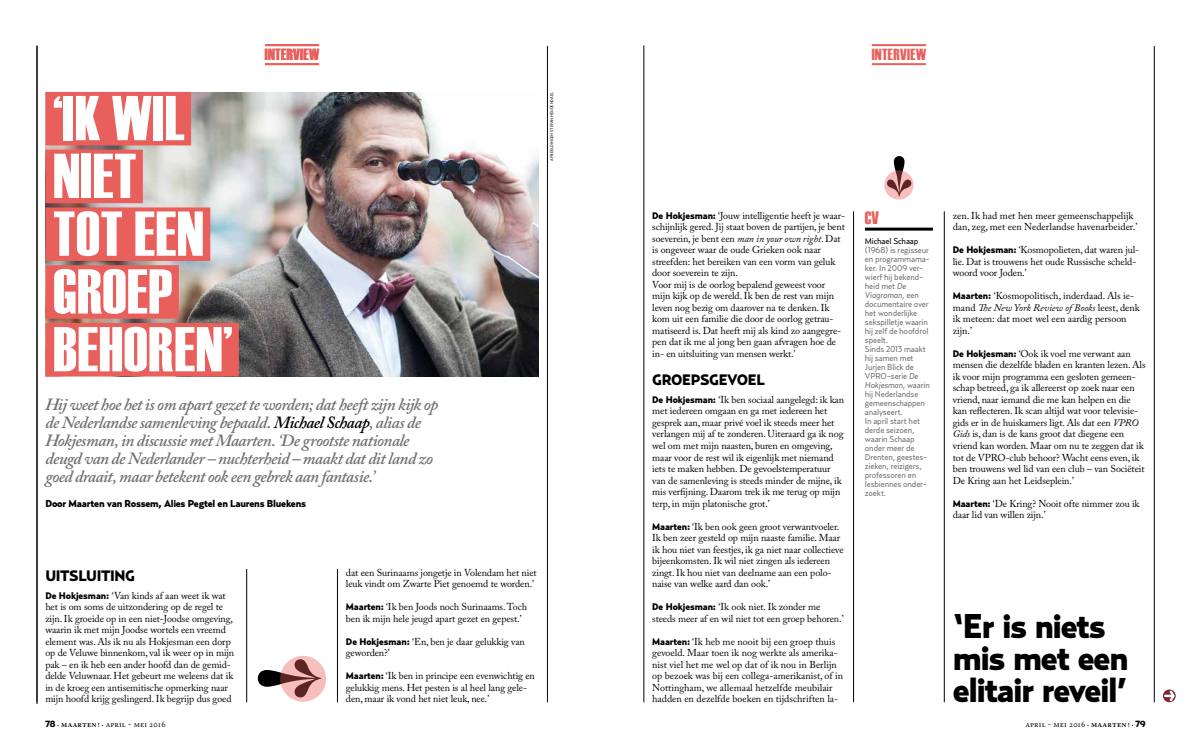
<style>
.page{position:relative;width:1191px;height:752px;background:#fff}
.page>*{position:absolute;margin:0;border:0;box-sizing:border-box;transform-origin:0 0}
.t1{font:63.2px/57.7px "Haettenschweiler";letter-spacing:.01em;color:#fff}
.t2{font:900 34px/32px "Relay";letter-spacing:-.04em;color:#000}
.t3{font:18px "Haettenschweiler";color:#e95f5c}
.t4{font:italic 600 17px/18px "Adobe Caslon Pro";letter-spacing:-.03em;color:#707172}
.t5{font:16px "Haettenschweiler";letter-spacing:.02em;color:#e95f5c}
.t6{font:900 15px "Relay";letter-spacing:-.025em;color:#000}
.t7{font:10px/11.5px "Adobe Caslon Pro";letter-spacing:-.01em;color:#000}
.t8{font:900 10px "Relay";letter-spacing:-.025em;color:#000}
.t9{font:8.5px/9px "Relay";letter-spacing:-.02em;color:#707172}
.t10{font:8.5px "Adobe Caslon Pro";letter-spacing:.005em;color:#000}
.t11{font:8.5px "Relay";letter-spacing:-.02em;color:#000}
.t12{font:4px "Relay";letter-spacing:-.005em;color:#000}
.s1{color:#000}
.s2{font-family:"Relay";font-weight:900;font-size:9.5px}
.s3{font-family:"Relay";font-weight:900;font-size:9px}
.s4{font-weight:600}
.s5{font-style:italic}
</style>
<div class="page">
<hr style="left:1154px;top:46px;width:1px;height:655px;background:#000">
<hr style="left:643px;top:45px;width:1px;height:657px;background:#000">
<hr style="left:853px;top:211px;width:1px;height:490px;background:#000">
<hr style="left:944px;top:211px;width:1px;height:490px;background:#000">
<hr style="left:37px;top:46px;width:1px;height:657px;background:#000">
<hr style="left:246px;top:568px;width:1px;height:134px;background:#000">
<hr style="left:337px;top:568px;width:1px;height:134px;background:#000">
<hr style="left:547px;top:46px;width:1px;height:655px;background:#000">
<hr style="left:37px;top:45px;width:1px;height:657px;background:#000">
<svg style="left:280px;top:655px;width:46px;height:46px"></svg>
<svg style="left:887px;top:156px;width:24px;height:40px"></svg>
<svg style="left:884px;top:170px;width:29px;height:29px"></svg>
<svg style="left:1163px;top:689px;width:12px;height:12px"></svg>
<img style="left:45px;top:92px;width:494px;height:284px">
<hr style="left:872px;top:44px;width:54px;height:2px;background:#e95f5c">
<hr style="left:872px;top:63px;width:54px;height:2px;background:#e95f5c">
<div style="left:45px;top:92px;width:146px;height:53px;background:#e95f5c"></div>
<div style="left:45px;top:150px;width:98px;height:53px;background:#e95f5c"></div>
<div style="left:45px;top:207px;width:165px;height:54px;background:#e95f5c"></div>
<div style="left:45px;top:265px;width:134px;height:53px;background:#e95f5c"></div>
<div style="left:45px;top:323px;width:194px;height:53px;background:#e95f5c"></div>
<hr style="left:265px;top:44px;width:54px;height:2px;background:#e95f5c">
<hr style="left:265px;top:63px;width:54px;height:2px;background:#e95f5c">
<hr style="left:865px;top:227px;width:68px;height:3px;background:#000">
<svg style="left:280px;top:659px;width:41px;height:38px;background:#f6c4c4"></svg>
<h1 class="t1" style="left:53px;top:89px;width:181px">‘IK WIL<br>NIET<br>TOT EEN<br>GROEP<br>BEHOREN’</h1>
<h3 class="t5" style="left:265px;top:44px;width:56px">INTERVIEW</h3>
<p class="t4" style="left:45px;top:394px;width:394px">Hij weet hoe het is om apart gezet te worden; dat heeft zijn kijk op de Nederlandse samenleving bepaald. <span class="s1">Michael Schaap</span>, alias de Hokjesman, in discussie met Maarten. ‘De grootste nationale deugd van de Nederlander – nuchterheid – maakt dat dit land zo goed draait, maar betekent ook een gebrek aan fantasie.’</p>
<p class="t8" style="left:45px;top:497px;width:262px">Door Maarten van Rossem, Alies Pegtel en Laurens Bluekens</p>
<p class="t12" style="left:549px;top:161px;width:70px;rotate:-90deg">AFBEELDINGEN STEFAN HEIJDENDAEL</p>
<h3 class="t6" style="left:45px;top:566px;width:91px">UITSLUITING</h3>
<p class="t7" style="left:45px;top:589px;width:190px"><span class="s2">De Hokjesman:</span> ‘Van kinds af aan weet ik wat het is om soms de uitzondering op de regel te zijn. Ik groeide op in een niet-Joodse omgeving, waarin ik met mijn Joodse wortels een vreemd element was. Als ik nu als Hokjesman een dorp op de Veluwe binnenkom, val ik weer op in mijn pak – en ik heb een ander hoofd dan de gemid&shy;delde Veluwnaar. Het gebeurt me weleens dat ik in de kroeg een antisemitische opmerking naar mijn hoofd krijg geslingerd. Ik begrijp dus goed</p>
<p class="t10" style="left:45px;top:719px;width:122px"><span class="s3">78</span> <sub>·</sub> <span class="s4">maarten! ·</span> april - mei 2016</p>
<p class="t7" style="left:346px;top:566px;width:192px">dat een Surinaams jongetje in Volendam het niet leuk vindt om Zwarte Piet genoemd te worden.’</p>
<p class="t7" style="left:346px;top:600px;width:183px"><span class="s2">Maarten:</span> ‘Ik ben Joods noch Surinaams. Toch ben ik mijn hele jeugd apart gezet en gepest.’</p>
<p class="t7" style="left:346px;top:635px;width:180px"><span class="s2">De Hokjesman:</span> ‘En, ben je daar gelukkig van geworden?’</p>
<p class="t7" style="left:346px;top:669px;width:190px"><span class="s2">Maarten:</span> ‘Ik ben in principe een evenwichtig en gelukkig mens. Het pesten is al heel lang gele&shy;den, maar ik vond het niet leuk, nee.’</p>
<h3 class="t5" style="left:871px;top:44px;width:56px">INTERVIEW</h3>
<p class="t7" style="left:652px;top:209px;width:194px"><span class="s2">De Hokjesman:</span> ‘Jouw intelligentie heeft je waar&shy;schijnlijk gered. Jij staat boven de partijen, je bent soeverein, je bent een <span class="s5">man in your own right</span>. Dat is ongeveer waar de oude Grieken ook naar streefden: het bereiken van een vorm van geluk door soeverein te zijn.<br>Voor mij is de oorlog bepalend geweest voor mijn kijk op de wereld. Ik ben de rest van mijn leven nog bezig om daarover na te denken. Ik kom uit een familie die door de oorlog getrau&shy;matiseerd is. Dat heeft mij als kind zo aangegre&shy;pen dat ik me al jong ben gaan afvragen hoe de in- en uitsluiting van mensen werkt.’</p>
<h3 class="t6" style="left:652px;top:370px;width:114px">GROEPSGEVOEL</h3>
<p class="t7" style="left:652px;top:393px;width:193px"><span class="s2">De Hokjesman:</span> ‘Ik ben sociaal aangelegd: ik kan met iedereen omgaan en ga met iedereen het gesprek aan, maar privé voel ik steeds meer het verlangen mij af te zonderen. Uiteraard ga ik nog wel om met mijn naasten, buren en omgeving, maar voor de rest wil ik eigenlijk met niemand iets te maken hebben. De gevoelstemperatuur van de samenleving is steeds minder de mijne, ik mis verfijning. Daarom trek ik me terug op mijn terp, in mijn platonische grot.’</p>
<p class="t7" style="left:652px;top:520px;width:193px"><span class="s2">Maarten:</span> ‘Ik ben ook geen groot verwantvoeler.<br>Ik ben zeer gesteld op mijn naaste familie. Maar ik hou niet van feestjes, ik ga niet naar collectieve bijeenkomsten. Ik wil niet zingen als iedereen zingt. Ik hou niet van deelname aan een polo&shy;naise van welke aard dan ook.’</p>
<p class="t7" style="left:652px;top:600px;width:193px"><span class="s2">De Hokjesman:</span> ‘Ik ook niet. Ik zonder me steeds meer af en wil niet tot een groep behoren.’</p>
<p class="t7" style="left:652px;top:635px;width:192px"><span class="s2">Maarten:</span> ‘Ik heb me nooit bij een groep thuis gevoeld. Maar toen ik nog werkte als amerika&shy;nist viel het me wel op dat of ik nou in Berlijn op bezoek was bij een collega-amerikanist, of in Nottingham, we allemaal hetzelfde meubilair hadden en dezelfde boeken en tijdschriften la-</p>
<h3 class="t3" style="left:865px;top:205px;width:16px">CV</h3>
<p class="t11" style="left:865px;top:235px;width:55px">Michael Schaap</p>
<p class="t9" style="left:865px;top:245px;width:67px">(1968) is regisseur en programmama&shy;ker. In 2009 ver&shy;wierf hij bekend&shy;heid met <span class="s5">De<br>Viagraman</span>, een documentaire over het wonderlijke sekspilletje waarin hij zelf de hoofdrol speelt.<br>Sinds 2013 maakt hij samen met<br>Jurjen Blick de<br>VPRO-serie <span class="s5">De<br>Hokjesman</span>, waarin hij Nederlandse gemeenschappen analyseert.<br>In april start het derde seizoen, waarin Schaap onder meer de<br>Drenten, geestes&shy;zieken, reizigers, professoren en lesbiennes onder&shy;zoekt.</p>
<p class="t7" style="left:952px;top:209px;width:186px">zen. Ik had met hen meer gemeenschappelijk dan, zeg, met een Nederlandse havenarbeider.’</p>
<p class="t7" style="left:952px;top:244px;width:188px"><span class="s2">De Hokjesman:</span> ‘Kosmopolieten, dat waren jul&shy;lie. Dat is trouwens het oude Russische scheld&shy;woord voor Joden.’</p>
<p class="t7" style="left:952px;top:290px;width:189px"><span class="s2">Maarten:</span> ‘Kosmopolitisch, inderdaad. Als ie&shy;mand <span class="s5">The New York Review of Books</span> leest, denk ik meteen: dat moet wel een aardig persoon zijn.’</p>
<p class="t7" style="left:952px;top:347px;width:194px"><span class="s2">De Hokjesman:</span> ‘Ook ik voel me verwant aan mensen die dezelfde bladen en kranten lezen. Als ik voor mijn programma een gesloten gemeen&shy;schap betreed, ga ik allereerst op zoek naar een vriend, naar iemand die me kan helpen en die kan reflecteren. Ik scan altijd wat voor televisie&shy;gids er in de huiskamers ligt. Als dat een <span class="s5">VPRO Gids</span> is, dan is de kans groot dat diegene een vriend kan worden. Maar om nu te zeggen dat ik tot de VPRO-club behoor? Wacht eens even, ik ben trouwens wel lid van een club – van Sociëteit De Kring aan het Leidseplein.’</p>
<p class="t7" style="left:952px;top:497px;width:188px"><span class="s2">Maarten:</span> ‘De Kring? Nooit ofte nimmer zou ik daar lid van willen zijn.’</p>
<h2 class="t2" style="left:952px;top:609px;width:177px">‘Er is niets mis met een elitair reveil’</h2>
<p class="t10" style="left:1025px;top:719px;width:122px">april - mei 2016 <sub>·</sub> <span class="s4">maarten! ·</span> <span class="s3">79</span></p>
</div>
